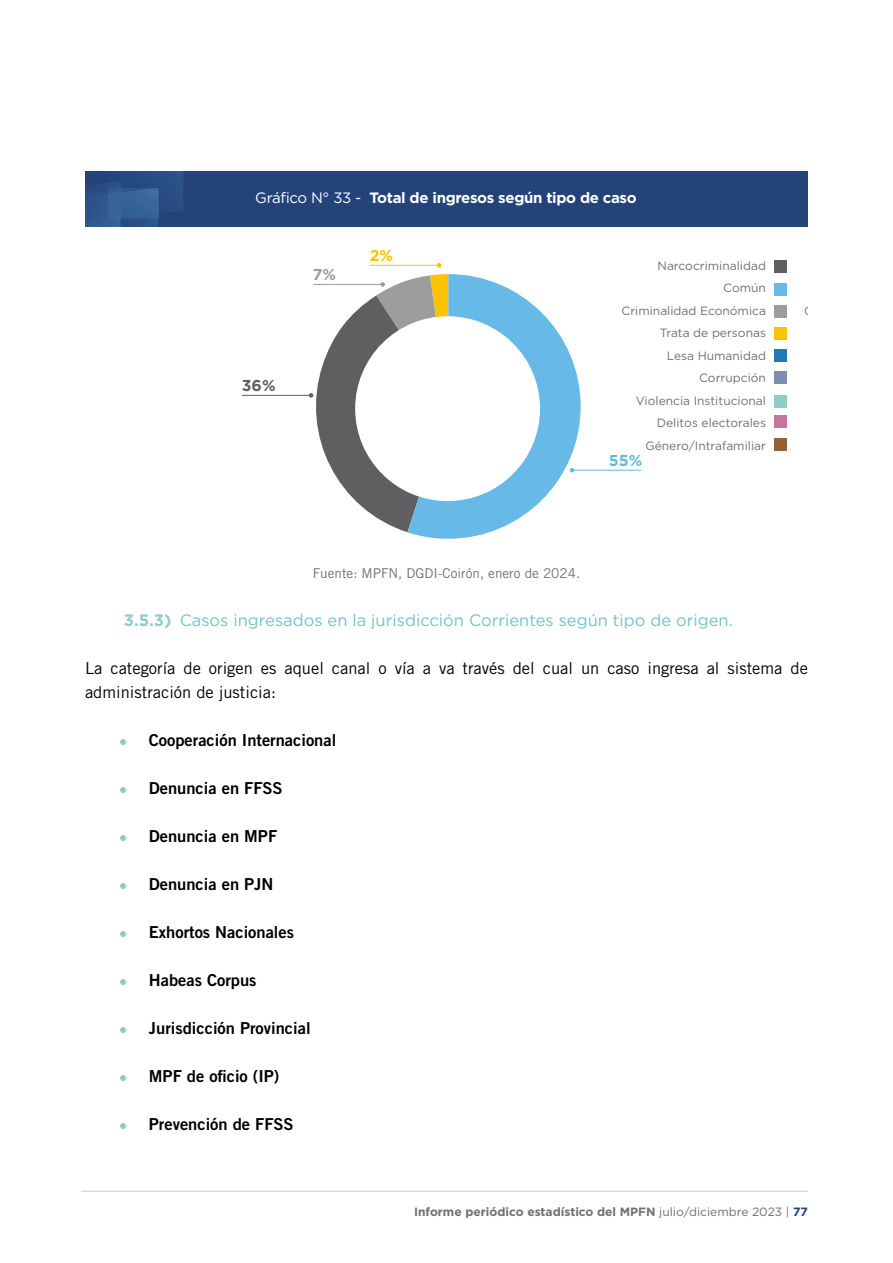
<style>
.page{position:relative;width:893px;height:1263px;background:#fff}
.page>*{position:absolute;margin:0;border:0;box-sizing:border-box;transform-origin:0 0}
.t1{font:16.5px "Trade Gothic LT Std Bd 2";color:#000}
.t2{font:16.5px/24px "Trade Gothic LT Std";color:#000}
.t3{font:16.5px "Gotham";color:#71c5c4}
.t4{font:700 15.75px "Gotham";color:#605e61}
.t5{font:700 15.75px "Gotham";color:#64b9e8}
.t6{font:700 15.75px "Gotham";color:#fcc301}
.t7{font:700 15.75px "Gotham";color:#9d9d9c}
.t8{font:700 15px "Gotham";letter-spacing:-.02em;color:#fff}
.t9{font:13.5px "Trade Gothic LT Std";color:#706f6f}
.t10{font:12px/22.5px "Gotham";color:#70706f;text-align:right}
.t11{font:700 12px "Gotham";color:#706f6f}
.s1{font-weight:400}
.s2{font-weight:700;color:#8ccdca}
.s3{font-family:"Trade Gothic LT Std";font-weight:700;color:#8ccdca}
.s4{color:#234379}
</style>
<div class="page">
<hr style="left:81px;top:1191px;width:727px;height:1px;background:#c8c8c8">
<div style="left:85px;top:172px;width:723px;height:55px;background:#234379"></div>
<svg style="left:85px;top:171px;width:98px;height:56px"></svg>
<svg style="left:407px;top:274px;width:174px;height:265px;fill:#67bae8"></svg>
<hr style="left:572px;top:470px;width:69px;height:1px;background:#64b9e8">
<svg style="left:570px;top:468px;width:4px;height:4px"></svg>
<hr style="left:370px;top:265px;width:69px;height:1px;background:#fcc301">
<svg style="left:437px;top:263px;width:4px;height:4px"></svg>
<hr style="left:242px;top:395px;width:69px;height:1px;background:#605e61">
<svg style="left:300px;top:274px;width:148px;height:258px"></svg>
<div style="left:355px;top:316px;width:185px;height:185px;background:#fff;border-radius:50%"></div>
<div style="left:774px;top:283px;width:13px;height:13px;background:#64b9e8"></div>
<div style="left:774px;top:327px;width:13px;height:13px;background:#fcc301"></div>
<div style="left:774px;top:260px;width:13px;height:13px;background:#605e61"></div>
<div style="left:774px;top:305px;width:13px;height:13px;background:#9d9d9c"></div>
<div style="left:774px;top:349px;width:13px;height:13px;background:#2179b5"></div>
<div style="left:774px;top:371px;width:13px;height:13px;background:#7b8eae"></div>
<div style="left:774px;top:395px;width:13px;height:12px;background:#8ecec7"></div>
<div style="left:774px;top:415px;width:13px;height:13px;background:#c7759c"></div>
<div style="left:774px;top:438px;width:13px;height:13px;background:#936037"></div>
<p class="t8" style="left:255px;top:188px;width:383px"><span class="s1">Gráfico N° 33 -</span> Total de ingresos según tipo de caso</p>
<p class="t7" style="left:313px;top:264px;width:25px">7%</p>
<p class="t6" style="left:370px;top:245px;width:25px">2%</p>
<p class="t4" style="left:242px;top:375px;width:35px">36%</p>
<p class="t10" style="left:621px;top:254px;width:146px">Narcocriminalidad<br>Común<br>Criminalidad Económica<br>Trata de personas<br>Lesa Humanidad<br>Corrupción<br>Violencia Institucional<br>Delitos electorales<br>Género/Intrafamiliar</p>
<p class="t5" style="left:609px;top:450px;width:35px">55%</p>
<p class="t9" style="left:313px;top:565px;width:269px">Fuente: MPFN, DGDI-Coirón, enero de 2024.</p>
<p class="t3" style="left:124px;top:610px;width:610px"><span class="s2">3.5.3)</span> Casos ingresados en la jurisdicción Corrientes según tipo de origen.</p>
<p class="t2" style="left:85px;top:656px;width:724px">La categoría de origen es aquel canal o vía a va través del cual un caso ingresa al sistema de administración de justicia:</p>
<p class="t1" style="left:119px;top:730px;width:219px"><span class="s3">•</span> Cooperación Internacional</p>
<p class="t1" style="left:119px;top:778px;width:165px"><span class="s3">•</span> Denuncia en FFSS</p>
<p class="t1" style="left:119px;top:826px;width:160px"><span class="s3">•</span> Denuncia en MPF</p>
<p class="t1" style="left:119px;top:874px;width:156px"><span class="s3">•</span> Denuncia en PJN</p>
<p class="t1" style="left:119px;top:922px;width:177px"><span class="s3">•</span> Exhortos Nacionales</p>
<p class="t1" style="left:119px;top:970px;width:139px"><span class="s3">•</span> Habeas Corpus</p>
<p class="t1" style="left:119px;top:1018px;width:193px"><span class="s3">•</span> Jurisdicción Provincial</p>
<p class="t1" style="left:119px;top:1066px;width:162px"><span class="s3">•</span> MPF de oficio (IP)</p>
<p class="t1" style="left:119px;top:1114px;width:176px"><span class="s3">•</span> Prevención de FFSS</p>
<p class="t11" style="left:414px;top:1203px;width:395px">Informe periódico estadístico del MPFN <span class="s1">julio/diciembre 2023 |</span> <span class="s4">77</span></p>
</div>
